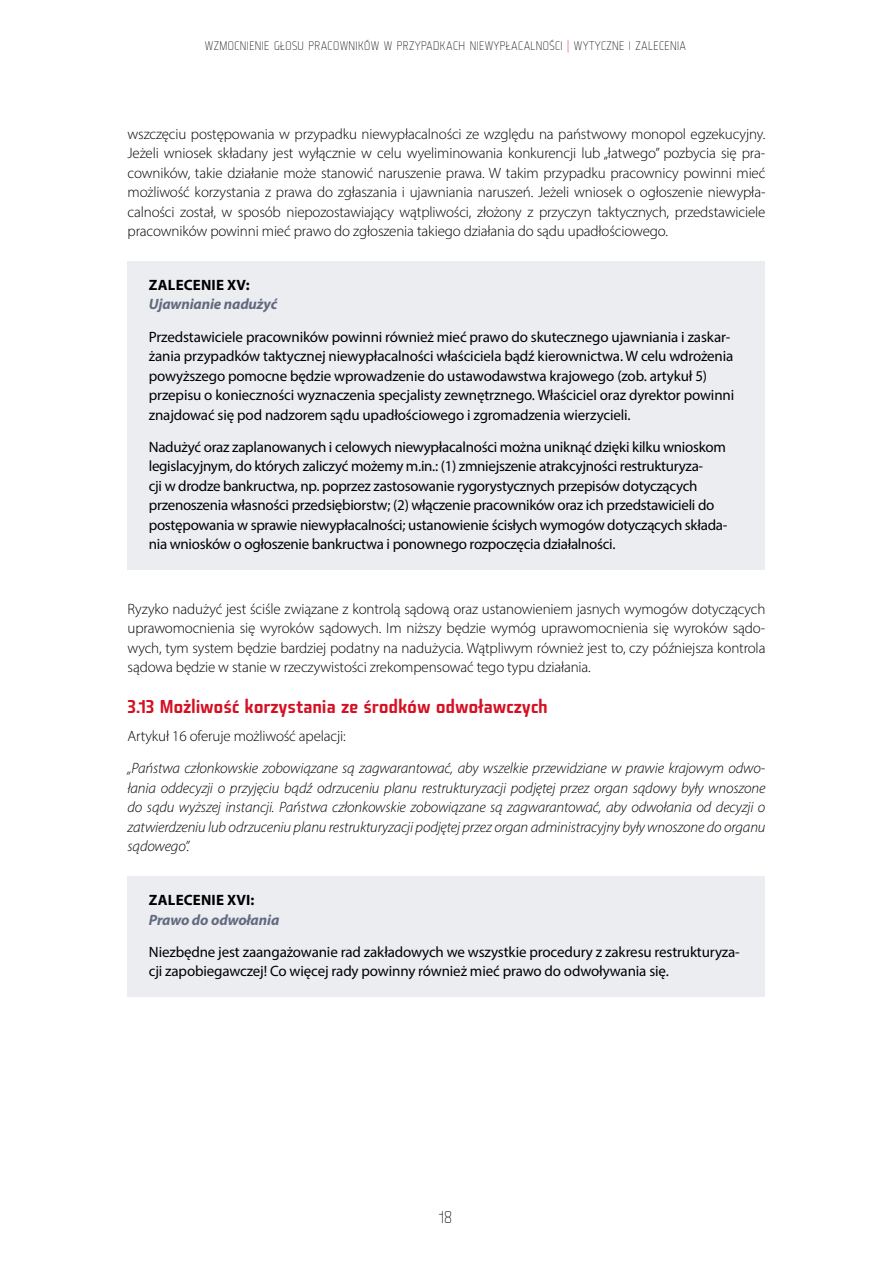
<style>
.page{position:relative;width:893px;height:1263px;background:#fff}
.page>*{position:absolute;margin:0;border:0;box-sizing:border-box;transform-origin:0 0}
.t1{font:18px "Fishmonger MS";letter-spacing:-.01em;color:#d51023}
.t2{font:16.5px "Fishmonger";color:#000}
.t3{font:15px/19.5px "Myriad Pro";letter-spacing:-.015em;color:#000}
.t4{font:300 15px/19.5px "Myriad Pro";letter-spacing:-.01em;color:#000;text-align:justify}
.t5{font:italic 300 15px/19.5px "Myriad Pro";letter-spacing:-.01em;color:#000;text-align:justify}
.t6{font:italic 700 15px "Myriad Pro";letter-spacing:-.01em;color:#616a7f}
.t7{font:700 15px "Myriad Pro";letter-spacing:.01em;color:#000}
.t8{font:12px "Fishmonger";letter-spacing:.03em;color:#000}
.s1{color:#d51023}
</style>
<div class="page">
<div style="left:128px;top:262px;width:637px;height:49px;background:#ecedf1"></div>
<div style="left:128px;top:281px;width:637px;height:49px;background:#ecedf1"></div>
<div style="left:128px;top:313px;width:637px;height:127px;background:#ecedf1"></div>
<div style="left:128px;top:424px;width:637px;height:146px;background:#ecedf1"></div>
<div style="left:128px;top:877px;width:637px;height:49px;background:#ecedf1"></div>
<div style="left:128px;top:896px;width:637px;height:49px;background:#ecedf1"></div>
<div style="left:128px;top:928px;width:637px;height:69px;background:#ecedf1"></div>
<p class="t8" style="left:205px;top:38px;width:483px">WZMOCNIENIE GŁOSU PRACOWNIKÓW W PRZYPADKACH NIEWYPŁACALNOŚCI <span class="s1">|</span> WYTYCZNE I ZALECENIA</p>
<p class="t4" style="left:128px;top:124px;width:639px">wszczęciu postępowania w przypadku niewypłacalności ze względu na państwowy monopol egzekucyjny.<br>Jeżeli wniosek składany jest wyłącznie w celu wyeliminowania konkurencji lub „łatwego” pozbycia się pra&shy;cowników, takie działanie może stanowić naruszenie prawa. W takim przypadku pracownicy powinni mieć możliwość korzystania z prawa do zgłaszania i ujawniania naruszeń. Jeżeli wniosek o ogłoszenie niewypła&shy;calności został, w sposób niepozostawiający wątpliwości, złożony z przyczyn taktycznych, przedstawiciele pracowników powinni mieć prawo do zgłoszenia takiego działania do sądu upadłościowego.</p>
<p class="t7" style="left:149px;top:275px;width:102px">ZALECENIE XV:</p>
<p class="t6" style="left:149px;top:295px;width:130px">Ujawnianie nadużyć</p>
<p class="t3" style="left:149px;top:327px;width:587px">Przedstawiciele pracowników powinni również mieć prawo do skutecznego ujawniania i zaskar&shy;żania przypadków taktycznej niewypłacalności właściciela bądź kierownictwa. W celu wdrożenia powyższego pomocne będzie wprowadzenie do ustawodawstwa krajowego (zob. artykuł 5) przepisu o konieczności wyznaczenia specjalisty zewnętrznego. Właściciel oraz dyrektor powinni znajdować się pod nadzorem sądu upadłościowego i zgromadzenia wierzycieli.</p>
<p class="t3" style="left:149px;top:437px;width:580px">Nadużyć oraz zaplanowanych i celowych niewypłacalności można uniknąć dzięki kilku wnioskom legislacyjnym, do których zaliczyć możemy m.in.: (1) zmniejszenie atrakcyjności restrukturyza-<br>cji w drodze bankructwa, np. poprzez zastosowanie rygorystycznych przepisów dotyczących przenoszenia własności przedsiębiorstw; (2) włączenie pracowników oraz ich przedstawicieli do postępowania w sprawie niewypłacalności; ustanowienie ścisłych wymogów dotyczących składa&shy;nia wniosków o ogłoszenie bankructwa i ponownego rozpoczęcia działalności.</p>
<p class="t4" style="left:128px;top:599px;width:639px">Ryzyko nadużyć jest ściśle związane z kontrolą sądową oraz ustanowieniem jasnych wymogów dotyczących uprawomocnienia się wyroków sądowych. Im niższy będzie wymóg uprawomocnienia się wyroków sądo&shy;wych, tym system będzie bardziej podatny na nadużycia. Wątpliwym również jest to, czy późniejsza kontrola sądowa będzie w stanie w rzeczywistości zrekompensować tego typu działania.</p>
<p class="t1" style="left:128px;top:694px;width:422px">3.13 Możliwość korzystania ze środków odwoławczych</p>
<p class="t4" style="left:128px;top:726px;width:220px">Artykuł 16 oferuje możliwość apelacji:</p>
<p class="t5" style="left:128px;top:758px;width:639px">„Państwa członkowskie zobowiązane są zagwarantować, aby wszelkie przewidziane w prawie krajowym odwo&shy;łania oddecyzji o przyjęciu bądź odrzuceniu planu restrukturyzacji podjętej przez organ sądowy były wnoszone do sądu wyższej instancji. Państwa członkowskie zobowiązane są zagwarantować, aby odwołania od decyzji o zatwierdzeniu lub odrzuceniu planu restrukturyzacji podjętej przez organ administracyjny były wnoszone do organu sądowego”.</p>
<p class="t7" style="left:149px;top:890px;width:107px">ZALECENIE XVI:</p>
<p class="t6" style="left:149px;top:910px;width:132px">Prawo do odwołania</p>
<p class="t3" style="left:149px;top:942px;width:592px">Niezbędne jest zaangażowanie rad zakładowych we wszystkie procedury z zakresu restrukturyza&shy;cji zapobiegawczej! Co więcej rady powinny również mieć prawo do odwoływania się.</p>
<p class="t2" style="left:439px;top:1206px;width:15px">18</p>
</div>
